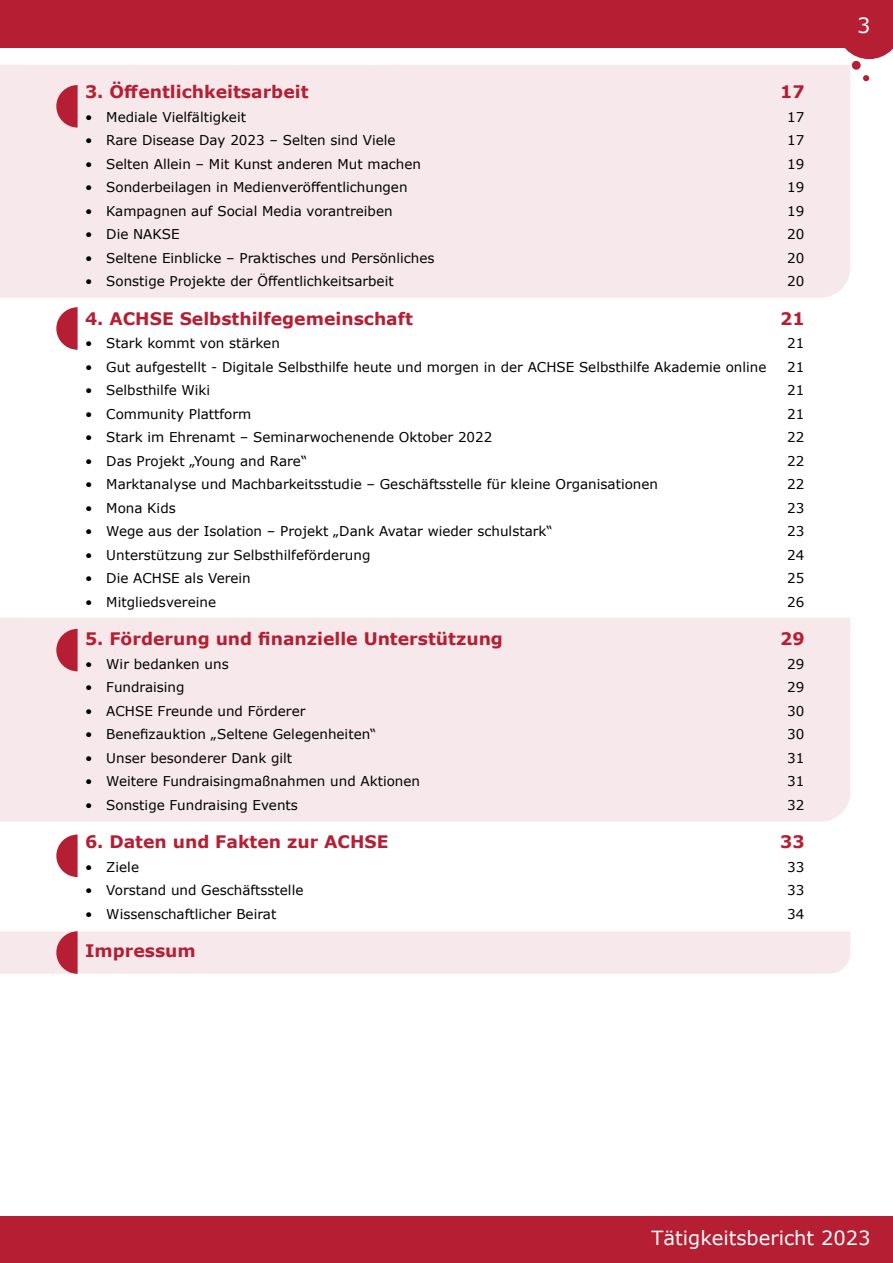
<style>
.page{position:relative;width:893px;height:1263px;background:#fff}
.page>*{position:absolute;margin:0;border:0;box-sizing:border-box;transform-origin:0 0}
.t1{font:21px "Verdana";color:#fff}
.t2{font:19.5px "Verdana";color:#fff}
.t3{font:700 17.25px "Verdana";color:#b61f33}
.t4{font:13.5px "Verdana";color:#000}
</style>
<div class="page">
<div style="left:0;top:65px;width:850px;height:233px;background:#f7e9eb"></div>
<div style="left:0;top:618px;width:850px;height:204px;background:#f7e9eb"></div>
<svg style="left:56px;top:307px;width:22px;height:43px"></svg>
<svg style="left:56px;top:85px;width:22px;height:43px"></svg>
<div style="left:0;top:931px;width:850px;height:43px;background:#f7e9eb"></div>
<svg style="left:56px;top:629px;width:22px;height:42px"></svg>
<svg style="left:56px;top:834px;width:22px;height:43px"></svg>
<div style="left:0;top:0;width:893px;height:47px;background:#b61f33"></div>
<div style="left:0;top:1217px;width:893px;height:46px;background:#b61f33"></div>
<svg style="left:863px;top:75px;width:6px;height:6px"></svg>
<div style="left:852px;top:61px;width:9px;height:9px;background:#b61f33;border-radius:50%"></div>
<svg style="left:837px;top:47px;width:56px;height:12px"></svg>
<p class="t3" style="left:85px;top:80px;width:225px">3. Öffentlichkeitsarbeit</p>
<p class="t3" style="left:780px;top:80px;width:26px">17</p>
<p class="t4" style="left:85px;top:108px;width:162px">• Mediale Vielfältigkeit</p>
<p class="t4" style="left:787px;top:108px;width:19px">17</p>
<p class="t4" style="left:85px;top:131px;width:312px">• Rare Disease Day 2023 – Selten sind Viele</p>
<p class="t4" style="left:787px;top:131px;width:19px">17</p>
<p class="t4" style="left:85px;top:155px;width:337px">• Selten Allein – Mit Kunst anderen Mut machen</p>
<p class="t4" style="left:787px;top:155px;width:19px">19</p>
<p class="t4" style="left:85px;top:178px;width:324px">• Sonderbeilagen in Medienveröffentlichungen</p>
<p class="t4" style="left:787px;top:178px;width:19px">19</p>
<p class="t4" style="left:85px;top:202px;width:309px">• Kampagnen auf Social Media vorantreiben</p>
<p class="t4" style="left:787px;top:202px;width:19px">19</p>
<p class="t4" style="left:85px;top:225px;width:96px">• Die NAKSE</p>
<p class="t4" style="left:787px;top:225px;width:19px">20</p>
<p class="t4" style="left:85px;top:249px;width:351px">• Seltene Einblicke – Praktisches und Persönliches</p>
<p class="t4" style="left:787px;top:249px;width:19px">20</p>
<p class="t4" style="left:85px;top:272px;width:310px">• Sonstige Projekte der Öffentlichkeitsarbeit</p>
<p class="t4" style="left:787px;top:272px;width:19px">20</p>
<p class="t3" style="left:85px;top:306px;width:329px">4. ACHSE Selbsthilfegemeinschaft</p>
<p class="t3" style="left:780px;top:306px;width:26px">21</p>
<p class="t4" style="left:85px;top:334px;width:196px">• Stark kommt von stärken</p>
<p class="t4" style="left:787px;top:334px;width:19px">21</p>
<p class="t4" style="left:85px;top:358px;width:683px">• Gut aufgestellt - Digitale Selbsthilfe heute und morgen in der ACHSE Selbsthilfe Akademie online</p>
<p class="t4" style="left:787px;top:358px;width:19px">21</p>
<p class="t4" style="left:85px;top:381px;width:127px">• Selbsthilfe Wiki</p>
<p class="t4" style="left:787px;top:381px;width:19px">21</p>
<p class="t4" style="left:85px;top:405px;width:168px">• Community Plattform</p>
<p class="t4" style="left:787px;top:405px;width:19px">21</p>
<p class="t4" style="left:85px;top:428px;width:409px">• Stark im Ehrenamt – Seminarwochenende Oktober 2022</p>
<p class="t4" style="left:787px;top:428px;width:19px">22</p>
<p class="t4" style="left:85px;top:452px;width:224px">• Das Projekt „Young and Rare“</p>
<p class="t4" style="left:787px;top:452px;width:19px">22</p>
<p class="t4" style="left:85px;top:475px;width:574px">• Marktanalyse und Machbarkeitsstudie – Geschäftsstelle für kleine Organisationen</p>
<p class="t4" style="left:787px;top:475px;width:19px">22</p>
<p class="t4" style="left:85px;top:499px;width:92px">• Mona Kids</p>
<p class="t4" style="left:787px;top:499px;width:19px">23</p>
<p class="t4" style="left:85px;top:522px;width:469px">• Wege aus der Isolation – Projekt „Dank Avatar wieder schulstark“</p>
<p class="t4" style="left:787px;top:522px;width:19px">23</p>
<p class="t4" style="left:85px;top:546px;width:287px">• Unterstützung zur Selbsthilfeförderung</p>
<p class="t4" style="left:787px;top:546px;width:19px">24</p>
<p class="t4" style="left:85px;top:569px;width:167px">• Die ACHSE als Verein</p>
<p class="t4" style="left:787px;top:569px;width:19px">25</p>
<p class="t4" style="left:85px;top:593px;width:132px">• Mitgliedsvereine</p>
<p class="t4" style="left:787px;top:593px;width:19px">26</p>
<p class="t3" style="left:85px;top:627px;width:419px">5. Förderung und finanzielle Unterstützung</p>
<p class="t3" style="left:780px;top:627px;width:26px">29</p>
<p class="t4" style="left:85px;top:655px;width:145px">• Wir bedanken uns</p>
<p class="t4" style="left:787px;top:655px;width:19px">29</p>
<p class="t4" style="left:85px;top:678px;width:101px">• Fundraising</p>
<p class="t4" style="left:787px;top:678px;width:19px">29</p>
<p class="t4" style="left:85px;top:702px;width:222px">• ACHSE Freunde und Förderer</p>
<p class="t4" style="left:787px;top:702px;width:19px">30</p>
<p class="t4" style="left:85px;top:725px;width:293px">• Benefizauktion „Seltene Gelegenheiten“</p>
<p class="t4" style="left:787px;top:725px;width:19px">30</p>
<p class="t4" style="left:85px;top:749px;width:209px">• Unser besonderer Dank gilt</p>
<p class="t4" style="left:787px;top:749px;width:19px">31</p>
<p class="t4" style="left:85px;top:772px;width:337px">• Weitere Fundraisingmaßnahmen und Aktionen</p>
<p class="t4" style="left:787px;top:772px;width:19px">31</p>
<p class="t4" style="left:85px;top:796px;width:214px">• Sonstige Fundraising Events</p>
<p class="t4" style="left:787px;top:796px;width:19px">32</p>
<p class="t3" style="left:85px;top:830px;width:305px">6. Daten und Fakten zur ACHSE</p>
<p class="t3" style="left:780px;top:830px;width:26px">33</p>
<p class="t4" style="left:85px;top:858px;width:55px">• Ziele</p>
<p class="t4" style="left:787px;top:858px;width:19px">33</p>
<p class="t4" style="left:85px;top:881px;width:220px">• Vorstand und Geschäftsstelle</p>
<p class="t4" style="left:787px;top:881px;width:19px">33</p>
<p class="t4" style="left:85px;top:905px;width:193px">• Wissenschaftlicher Beirat</p>
<p class="t4" style="left:787px;top:905px;width:19px">34</p>
<p class="t3" style="left:85px;top:939px;width:112px">Impressum</p>
<h1 class="t1" style="left:857px;top:11px;width:15px">3</h1>
<h2 class="t2" style="left:651px;top:1224px;width:221px">Tätigkeitsbericht 2023</h2>
</div>
